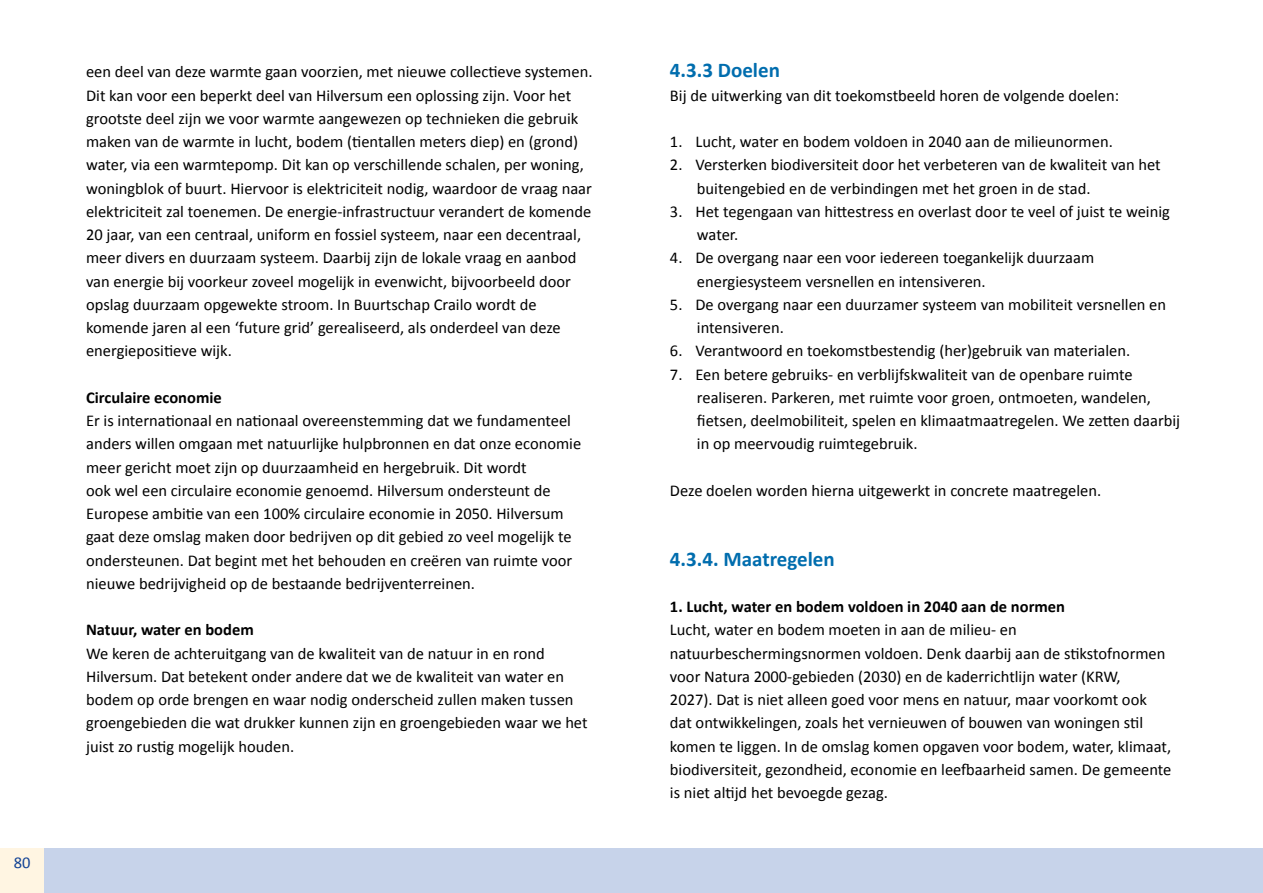
<style>
.page{position:relative;width:1263px;height:893px;background:#fff}
.page>*{position:absolute;margin:0;border:0;box-sizing:border-box;transform-origin:0 0}
.Kop_3{font:700 21px "Calibri";color:#006dae}
.Broodtekst{font:16.5px/23.2px "Calibri";color:#000}
.Kop_4{font:700 16.5px "Calibri";color:#000}
.t1{font:16.5px "Calibri";color:#134395}
</style>
<div class="page">
<div style="left:0;top:848px;width:45px;height:45px;background:#fff5e2"></div>
<div style="left:45px;top:848px;width:1218px;height:45px;background:#c7d3ea"></div>
<p class="t1" style="left:14px;top:851px;width:18px">80</p>
<p class="Broodtekst" style="left:86px;top:60px;width:508px">een deel van deze warmte gaan voorzien, met nieuwe collectieve systemen.<br>Dit kan voor een beperkt deel van Hilversum een oplossing zijn. Voor het grootste deel zijn we voor warmte aangewezen op technieken die gebruik maken van de warmte in lucht, bodem (tientallen meters diep) en (grond) water, via een warmtepomp. Dit kan op verschillende schalen, per woning, woningblok of buurt. Hiervoor is elektriciteit nodig, waardoor de vraag naar elektriciteit zal toenemen. De energie-infrastructuur verandert de komende 20 jaar, van een centraal, uniform en fossiel systeem, naar een decentraal, meer divers en duurzaam systeem. Daarbij zijn de lokale vraag en aanbod van energie bij voorkeur zoveel mogelijk in evenwicht, bijvoorbeeld door opslag duurzaam opgewekte stroom. In Buurtschap Crailo wordt de komende jaren al een ‘future grid’ gerealiseerd, als onderdeel van deze energiepositieve wijk.</p>
<h4 class="Kop_4" style="left:86px;top:386px;width:137px">Circulaire economie</h4>
<p class="Broodtekst" style="left:86px;top:408px;width:497px">Er is internationaal en nationaal overeenstemming dat we fundamenteel anders willen omgaan met natuurlijke hulpbronnen en dat onze economie meer gericht moet zijn op duurzaamheid en hergebruik. Dit wordt<br>ook wel een circulaire economie genoemd. Hilversum ondersteunt de Europese ambitie van een 100% circulaire economie in 2050. Hilversum gaat deze omslag maken door bedrijven op dit gebied zo veel mogelijk te ondersteunen. Dat begint met het behouden en creëren van ruimte voor nieuwe bedrijvigheid op de bestaande bedrijventerreinen.</p>
<h4 class="Kop_4" style="left:86px;top:618px;width:169px">Natuur, water en bodem</h4>
<p class="Broodtekst" style="left:86px;top:641px;width:503px">We keren de achteruitgang van de kwaliteit van de natuur in en rond Hilversum. Dat betekent onder andere dat we de kwaliteit van water en bodem op orde brengen en waar nodig onderscheid zullen maken tussen groengebieden die wat drukker kunnen zijn en groengebieden waar we het juist zo rustig mogelijk houden.</p>
<h3 class="Kop_3" style="left:670px;top:55px;width:111px">4.3.3 Doelen</h3>
<p class="Broodtekst" style="left:670px;top:83px;width:451px">Bij de uitwerking van dit toekomstbeeld horen de volgende doelen:</p>
<p class="Broodtekst" style="left:670px;top:129px;width:444px">1. Lucht, water en bodem voldoen in 2040 aan de milieunormen.</p>
<p class="Broodtekst" style="left:697px;top:153px;width:465px;text-indent:-27px">2. Versterken biodiversiteit door het verbeteren van de kwaliteit van het buitengebied en de verbindingen met het groen in de stad.</p>
<p class="Broodtekst" style="left:697px;top:199px;width:474px;text-indent:-27px">3. Het tegengaan van hittestress en overlast door te veel of juist te weinig water.</p>
<p class="Broodtekst" style="left:697px;top:246px;width:399px;text-indent:-27px">4. De overgang naar een voor iedereen toegankelijk duurzaam energiesysteem versnellen en intensiveren.</p>
<p class="Broodtekst" style="left:697px;top:292px;width:471px;text-indent:-27px">5. De overgang naar een duurzamer systeem van mobiliteit versnellen en intensiveren.</p>
<p class="Broodtekst" style="left:670px;top:339px;width:462px">6. Verantwoord en toekomstbestendig (her)gebruik van materialen.</p>
<p class="Broodtekst" style="left:697px;top:362px;width:485px;text-indent:-27px">7. Een betere gebruiks- en verblijfskwaliteit van de openbare ruimte realiseren. Parkeren, met ruimte voor groen, ontmoeten, wandelen, fietsen, deelmobiliteit, spelen en klimaatmaatregelen. We zetten daarbij in op meervoudig ruimtegebruik.</p>
<p class="Broodtekst" style="left:670px;top:478px;width:433px">Deze doelen worden hierna uitgewerkt in concrete maatregelen.</p>
<h3 class="Kop_3" style="left:670px;top:544px;width:166px">4.3.4. Maatregelen</h3>
<h4 class="Kop_4" style="left:670px;top:595px;width:397px">1. Lucht, water en bodem voldoen in 2040 aan de normen</h4>
<p class="Broodtekst" style="left:670px;top:618px;width:503px">Lucht, water en bodem moeten in aan de milieu- en natuurbeschermingsnormen voldoen. Denk daarbij aan de stikstofnormen voor Natura 2000-gebieden (2030) en de kaderrichtlijn water (KRW,<br>2027). Dat is niet alleen goed voor mens en natuur, maar voorkomt ook dat ontwikkelingen, zoals het vernieuwen of bouwen van woningen stil komen te liggen. In de omslag komen opgaven voor bodem, water, klimaat, biodiversiteit, gezondheid, economie en leefbaarheid samen. De gemeente is niet altijd het bevoegde gezag.</p>
</div>
